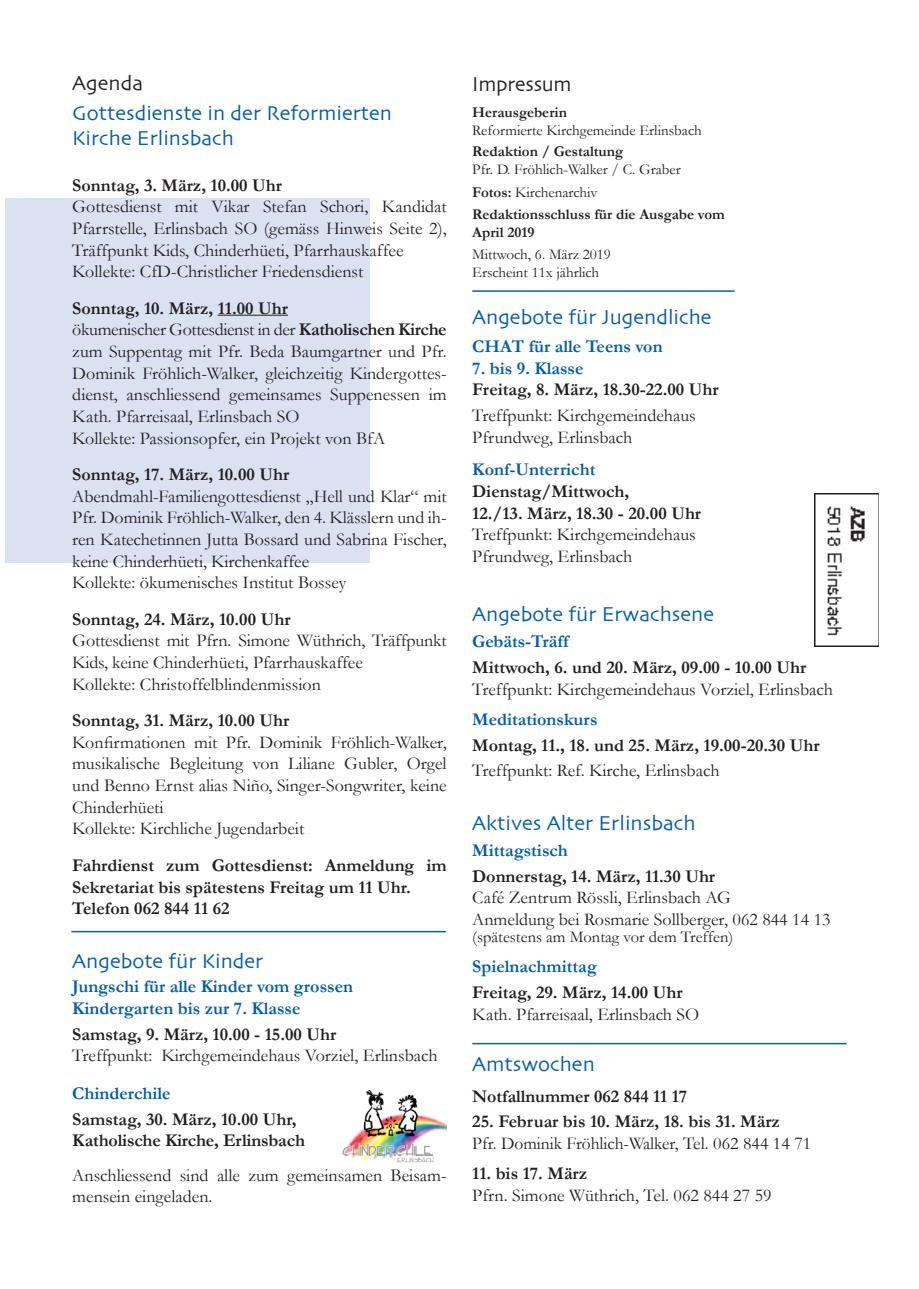
<style>
.page{position:relative;width:919px;height:1289px;background:#fff}
.page>*{position:absolute;margin:0;border:0;box-sizing:border-box;transform-origin:0 0}
.Titel{font:21px/25.2px "Skia CC";color:#015dab}
.Titel-2{font:21px "Skia CC";letter-spacing:-.01em;color:#231f20}
.thema{font:21px "Skia CC";color:#231f20}
.Titel-3{font:18px/21.6px "Garamond";color:#231f20;text-align:justify}
.Titel-4{font:700 18px/21.6px "Garamond";color:#231f20}
.Titel-5{font:700 18px/21.6px "Garamond";color:#015dab}
.t1{font:16.5px "Garamond";color:#231f20}
.t2{font:15px "Garamond";color:#231f20}
.t3{font:700 15px/18px "Garamond";color:#231f20}
.s1{font-weight:700}
</style>
<div class="page">
<div style="left:6px;top:198px;width:364px;height:364px;background:#dae1f1"></div>
<img style="left:814px;top:493px;width:64px;height:153px">
<hr style="left:472px;top:1042px;width:374px;height:2px;background:#015dab">
<hr style="left:218px;top:315px;width:70px;height:1px;background:#231f20">
<hr style="left:472px;top:290px;width:262px;height:2px;background:#015dab">
<hr style="left:71px;top:930px;width:375px;height:2px;background:#015dab">
<img style="left:342px;top:1090px;width:104px;height:73px">
<p class="thema" style="left:72px;top:72px;width:72px">Agenda</p>
<p class="Titel" style="left:72px;top:100px;width:321px">Gottesdienste in der Reformierten<br>Kirche Erlinsbach</p>
<p class="Titel-4" style="left:72px;top:174px;width:211px">Sonntag, 3. März, 10.00 Uhr</p>
<p class="Titel-3" style="left:72px;top:195px;width:376px">Gottesdienst mit Vikar Stefan Schori, Kandidat Pfarrstelle, Erlinsbach SO (gemäss Hinweis Seite 2), Träffpunkt Kids, Chinderhüeti, Pfarrhauskaffee</p>
<p class="Titel-3" style="left:72px;top:260px;width:292px">Kollekte: CfD-Christlicher Friedensdienst</p>
<p class="Titel-4" style="left:72px;top:297px;width:217px">Sonntag, 10. März, 11.00 Uhr</p>
<p class="Titel-3" style="left:72px;top:318px;width:376px">ökumenischer Gottesdienst in der <span class="s1">Katholischen Kirche </span>zum Suppentag mit Pfr. Beda Baumgartner und Pfr.<br>Dominik Fröhlich-Walker, gleichzeitig Kindergottes&shy;dienst, anschliessend gemeinsames Suppenessen im Kath. Pfarreisaal, Erlinsbach SO</p>
<p class="Titel-3" style="left:72px;top:426px;width:314px">Kollekte: Passionsopfer, ein Projekt von BfA</p>
<p class="Titel-4" style="left:72px;top:463px;width:218px">Sonntag, 17. März, 10.00 Uhr</p>
<p class="Titel-3" style="left:72px;top:485px;width:376px">Abendmahl-Familiengottesdienst „Hell und Klar“ mit Pfr. Dominik Fröhlich-Walker, den 4. Klässlern und ih&shy;ren Katechetinnen Jutta Bossard und Sabrina Fischer, keine Chinderhüeti, Kirchenkaffee</p>
<p class="Titel-3" style="left:72px;top:571px;width:275px">Kollekte: ökumenisches Institut Bossey</p>
<p class="Titel-4" style="left:72px;top:608px;width:220px">Sonntag, 24. März, 10.00 Uhr</p>
<p class="Titel-3" style="left:72px;top:629px;width:376px">Gottesdienst mit Pfrn. Simone Wüthrich, Träffpunkt<br>Kids, keine Chinderhüeti, Pfarrhauskaffee</p>
<p class="Titel-3" style="left:72px;top:672px;width:250px">Kollekte: Christoffelblindenmission</p>
<p class="Titel-4" style="left:72px;top:709px;width:218px">Sonntag, 31. März, 10.00 Uhr</p>
<p class="Titel-3" style="left:72px;top:731px;width:376px">Konfirmationen mit Pfr. Dominik Fröhlich-Walker, musikalische Begleitung von Liliane Gubler, Orgel und Benno Ernst alias Niño, Singer-Songwriter, keine Chinderhüeti</p>
<p class="Titel-3" style="left:72px;top:817px;width:233px">Kollekte: Kirchliche Jugendarbeit</p>
<p class="Titel-4" style="left:72px;top:854px;width:376px">Fahrdienst zum Gottesdienst: Anmeldung im<br>Sekretariat bis spätestens Freitag um 11 Uhr.</p>
<p class="Titel-4" style="left:72px;top:897px;width:159px">Telefon 062 844 11 62</p>
<p class="Titel" style="left:72px;top:948px;width:192px">Angebote für Kinder</p>
<p class="Titel-5" style="left:72px;top:975px;width:282px">Jungschi für alle Kinder vom grossen<br>Kindergarten bis zur 7. Klasse</p>
<p class="Titel-4" style="left:72px;top:1023px;width:265px">Samstag, 9. März, 10.00 - 15.00 Uhr</p>
<p class="Titel-3" style="left:72px;top:1044px;width:367px">Treffpunkt: Kirchgemeindehaus Vorziel, Erlinsbach</p>
<p class="Titel-5" style="left:72px;top:1082px;width:100px">Chinderchile</p>
<p class="Titel-4" style="left:72px;top:1108px;width:234px">Samstag, 30. März, 10.00 Uhr,<br>Katholische Kirche, Erlinsbach</p>
<p class="Titel-3" style="left:72px;top:1163px;width:376px">Anschliessend sind alle zum gemeinsamen Beisam&shy;mensein eingeladen.</p>
<p class="Titel-2" style="left:472px;top:72px;width:101px">Impressum</p>
<p class="t3" style="left:472px;top:103px;width:96px">Herausgeberin</p>
<p class="t2" style="left:472px;top:120px;width:231px">Reformierte Kirchgemeinde Erlinsbach</p>
<p class="t3" style="left:472px;top:143px;width:152px">Redaktion / Gestaltung</p>
<p class="t2" style="left:472px;top:159px;width:210px">Pfr. D. Fröhlich-Walker / C. Graber</p>
<p class="t2" style="left:472px;top:182px;width:127px"><span class="s1">Fotos:</span> Kirchenarchiv</p>
<p class="t3" style="left:472px;top:205px;width:254px">Redaktionsschluss für die Ausgabe vom<br>April 2019</p>
<p class="t2" style="left:472px;top:244px;width:140px">Mittwoch, 6. März 2019</p>
<p class="t2" style="left:472px;top:262px;width:128px">Erscheint 11x jährlich</p>
<p class="Titel" style="left:472px;top:304px;width:241px">Angebote für Jugendliche</p>
<p class="Titel-5" style="left:472px;top:336px;width:192px">CHAT für alle Teens von</p>
<p class="Titel-5" style="left:472px;top:357px;width:113px">7. bis 9. Klasse</p>
<p class="Titel-4" style="left:472px;top:379px;width:248px">Freitag, 8. März, 18.30-22.00 Uhr</p>
<p class="Titel-3" style="left:472px;top:404px;width:225px">Treffpunkt: Kirchgemeindehaus<br>Pfrundweg, Erlinsbach</p>
<p class="Titel-5" style="left:472px;top:459px;width:125px">Konf-Unterricht</p>
<p class="Titel-4" style="left:472px;top:480px;width:230px">Dienstag/Mittwoch,<br>12./13. März, 18.30 - 20.00 Uhr</p>
<p class="Titel-3" style="left:472px;top:523px;width:225px">Treffpunkt: Kirchgemeindehaus<br>Pfrundweg, Erlinsbach</p>
<p class="Titel" style="left:472px;top:602px;width:243px">Angebote für Erwachsene</p>
<p class="Titel-5" style="left:472px;top:630px;width:98px">Gebäts-Träff</p>
<p class="Titel-4" style="left:472px;top:656px;width:335px">Mittwoch, 6. und 20. März, 09.00 - 10.00 Uhr</p>
<p class="Titel-3" style="left:472px;top:677px;width:362px">Treffpunkt: Kirchgemeindehaus Vorziel, Erlinsbach</p>
<p class="Titel-5" style="left:472px;top:708px;width:127px">Meditationskurs</p>
<p class="Titel-4" style="left:472px;top:734px;width:349px">Montag, 11., 18. und 25. März, 19.00-20.30 Uhr</p>
<p class="Titel-3" style="left:472px;top:759px;width:249px">Treffpunkt: Ref. Kirche, Erlinsbach</p>
<p class="Titel" style="left:472px;top:810px;width:225px">Aktives Alter Erlinsbach</p>
<p class="Titel-5" style="left:472px;top:839px;width:97px">Mittagstisch</p>
<p class="Titel-4" style="left:472px;top:865px;width:244px">Donnerstag, 14. März, 11.30 Uhr</p>
<p class="Titel-3" style="left:472px;top:886px;width:260px">Café Zentrum Rössli, Erlinsbach AG</p>
<p class="Titel-3" style="left:472px;top:907px;width:360px">Anmeldung bei Rosmarie Sollberger, 062 844 14 13</p>
<p class="t1" style="left:472px;top:925px;width:262px">(spätestens am Montag vor dem Treffen)</p>
<p class="Titel-5" style="left:472px;top:955px;width:126px">Spielnachmittag</p>
<p class="Titel-4" style="left:472px;top:981px;width:212px">Freitag, 29. März, 14.00 Uhr</p>
<p class="Titel-3" style="left:472px;top:1002px;width:228px">Kath. Pfarreisaal, Erlinsbach SO</p>
<p class="Titel" style="left:472px;top:1051px;width:124px">Amtswochen</p>
<p class="Titel-4" style="left:472px;top:1085px;width:216px">Notfallnummer 062 844 11 17</p>
<p class="Titel-4" style="left:472px;top:1110px;width:309px">25. Februar bis 10. März, 18. bis 31. März</p>
<p class="Titel-3" style="left:472px;top:1132px;width:340px">Pfr. Dominik Fröhlich-Walker, Tel. 062 844 14 71</p>
<p class="Titel-4" style="left:472px;top:1162px;width:116px">11. bis 17. März</p>
<p class="Titel-3" style="left:472px;top:1183px;width:301px">Pfrn. Simone Wüthrich, Tel. 062 844 27 59</p>
</div>
